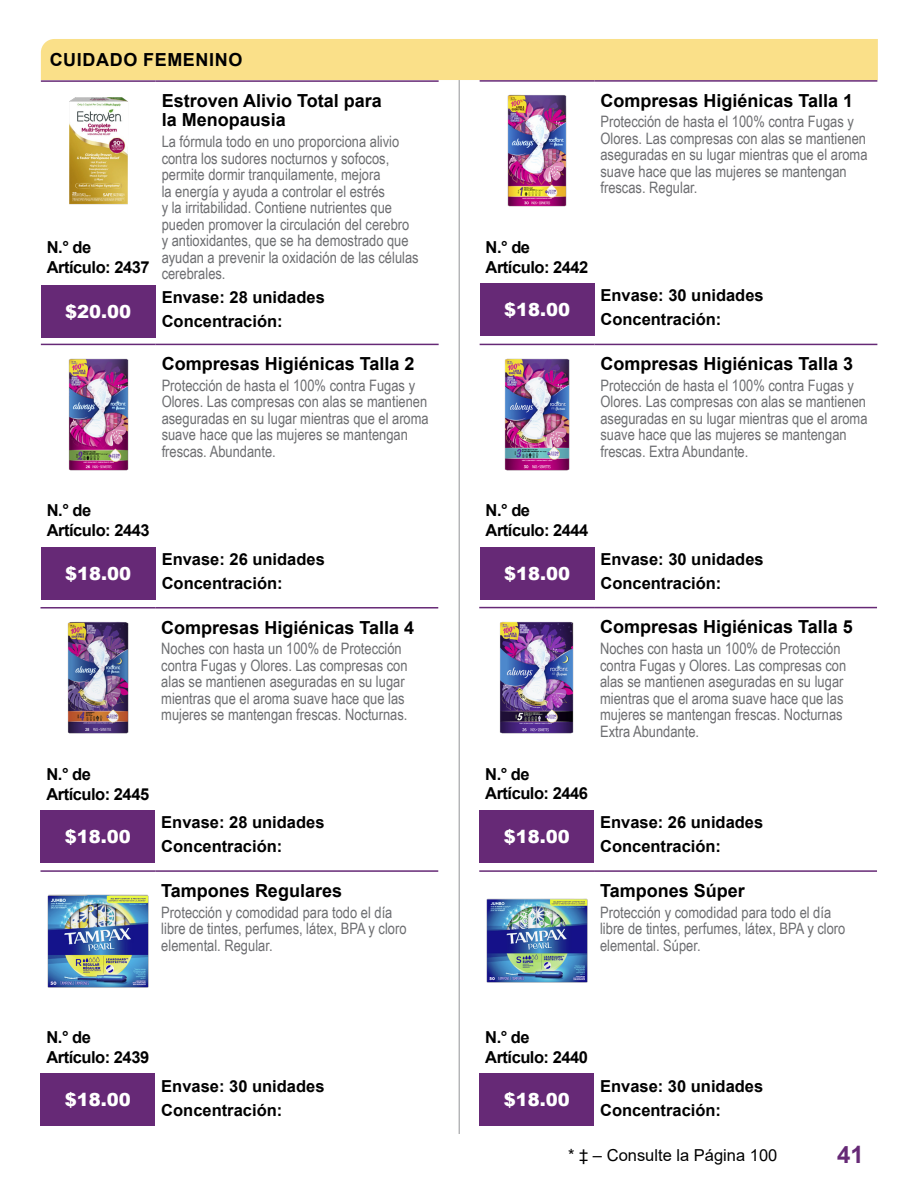
<style>
.page{position:relative;width:918px;height:1188px;background:#fff}
.page>*{position:absolute;margin:0;border:0;box-sizing:border-box;transform-origin:0 0}
.t1{font:700 24px "Arial";color:#662976}
.t2{font:700 18px/19.5px "Arial";color:#000}
.t3{font:900 18px "Arial";color:#fff}
.t4{font:700 18px "Arial";letter-spacing:.035em;color:#000}
.t5{font:700 16.5px "Arial";color:#000}
.t6{font:700 16.5px/19.8px "Arial";letter-spacing:-.03em;color:#000}
.t7{font:16.5px "Arial";color:#000}
.t8{font:15.75px/16.5px "Arial Narrow";color:#6d6e71}
</style>
<div class="page">
<hr style="left:459px;top:80px;width:1px;height:1054px;background:#939598">
<hr style="left:41px;top:80px;width:115px;height:2px;background:#662976">
<hr style="left:156px;top:80px;width:283px;height:2px;background:#662976">
<hr style="left:480px;top:80px;width:114px;height:2px;background:#662976">
<hr style="left:594px;top:80px;width:283px;height:2px;background:#662976">
<hr style="left:41px;top:344px;width:115px;height:1px;background:#662976">
<hr style="left:156px;top:344px;width:283px;height:1px;background:#662976">
<hr style="left:480px;top:344px;width:114px;height:1px;background:#662976">
<hr style="left:594px;top:344px;width:283px;height:1px;background:#662976">
<hr style="left:40px;top:607px;width:115px;height:2px;background:#662976">
<hr style="left:155px;top:607px;width:283px;height:2px;background:#662976">
<hr style="left:479px;top:607px;width:115px;height:1px;background:#662976">
<hr style="left:594px;top:607px;width:283px;height:1px;background:#662976">
<div style="left:40px;top:1074px;width:115px;height:52px;background:#662976"></div>
<hr style="left:40px;top:870px;width:115px;height:2px;background:#662976">
<hr style="left:155px;top:870px;width:283px;height:2px;background:#662976">
<div style="left:479px;top:1074px;width:115px;height:52px;background:#662976"></div>
<hr style="left:479px;top:870px;width:115px;height:2px;background:#662976">
<hr style="left:594px;top:870px;width:283px;height:2px;background:#662976">
<div style="left:41px;top:39px;width:837px;height:41px;background:#fae089"></div>
<img style="left:69px;top:97px;width:59px;height:108px">
<div style="left:41px;top:285px;width:115px;height:53px;background:#662976"></div>
<img style="left:68px;top:358px;width:61px;height:113px">
<div style="left:41px;top:547px;width:115px;height:53px;background:#662976"></div>
<img style="left:507px;top:94px;width:60px;height:113px">
<div style="left:480px;top:283px;width:114px;height:53px;background:#662976"></div>
<img style="left:504px;top:358px;width:66px;height:113px">
<div style="left:480px;top:547px;width:114px;height:53px;background:#662976"></div>
<img style="left:499px;top:622px;width:75px;height:112px">
<div style="left:479px;top:810px;width:115px;height:53px;background:#662976"></div>
<img style="left:486px;top:898px;width:102px;height:85px">
<img style="left:67px;top:621px;width:62px;height:113px">
<div style="left:40px;top:810px;width:115px;height:53px;background:#662976"></div>
<img style="left:47px;top:894px;width:102px;height:94px">
<h3 class="t4" style="left:50px;top:47px;width:194px">CUIDADO FEMENINO</h3>
<p class="t6" style="left:47px;top:238px;width:104px">N.° de<br>Artículo: 2437</p>
<p class="t3" style="left:65px;top:298px;width:68px">$20.00</p>
<p class="t2" style="left:162px;top:91px;width:222px">Estroven Alivio Total para la Menopausia</p>
<p class="t8" style="left:162px;top:133px;width:259px">La fórmula todo en uno proporciona alivio contra los sudores nocturnos y sofocos, permite dormir tranquilamente, mejora<br>la energía y ayuda a controlar el estrés<br>y la irritabilidad. Contiene nutrientes que pueden promover la circulación del cerebro y antioxidantes, que se ha demostrado que ayudan a prevenir la oxidación de las células cerebrales.</p>
<p class="t5" style="left:162px;top:286px;width:165px">Envase: 28 unidades</p>
<p class="t5" style="left:162px;top:310px;width:123px">Concentración:</p>
<p class="t2" style="left:162px;top:354px;width:254px">Compresas Higiénicas Talla 2</p>
<p class="t8" style="left:162px;top:377px;width:269px">Protección de hasta el 100% contra Fugas y Olores. Las compresas con alas se mantienen aseguradas en su lugar mientras que el aroma suave hace que las mujeres se mantengan frescas. Abundante.</p>
<p class="t6" style="left:47px;top:501px;width:104px">N.° de<br>Artículo: 2443</p>
<p class="t3" style="left:65px;top:560px;width:68px">$18.00</p>
<p class="t5" style="left:162px;top:547px;width:165px">Envase: 26 unidades</p>
<p class="t5" style="left:162px;top:571px;width:123px">Concentración:</p>
<p class="t2" style="left:161px;top:618px;width:254px">Compresas Higiénicas Talla 4</p>
<p class="t8" style="left:161px;top:640px;width:248px">Noches con hasta un 100% de Protección contra Fugas y Olores. Las compresas con alas se mantienen aseguradas en su lugar mientras que el aroma suave hace que las mujeres se mantengan frescas. Nocturnas.</p>
<p class="t6" style="left:47px;top:764px;width:104px">N.° de<br>Artículo: 2445</p>
<p class="t3" style="left:65px;top:824px;width:68px">$18.00</p>
<p class="t5" style="left:161px;top:811px;width:165px">Envase: 28 unidades</p>
<p class="t5" style="left:161px;top:835px;width:123px">Concentración:</p>
<p class="t2" style="left:161px;top:881px;width:182px">Tampones Regulares</p>
<p class="t8" style="left:161px;top:903px;width:247px">Protección y comodidad para todo el día libre de tintes, perfumes, látex, BPA y cloro elemental. Regular.</p>
<p class="t6" style="left:47px;top:1028px;width:104px">N.° de<br>Artículo: 2439</p>
<p class="t3" style="left:65px;top:1087px;width:68px">$18.00</p>
<p class="t5" style="left:161px;top:1074px;width:165px">Envase: 30 unidades</p>
<p class="t5" style="left:161px;top:1098px;width:123px">Concentración:</p>
<p class="t2" style="left:600px;top:91px;width:254px">Compresas Higiénicas Talla 1</p>
<p class="t8" style="left:600px;top:113px;width:269px">Protección de hasta el 100% contra Fugas y Olores. Las compresas con alas se mantienen aseguradas en su lugar mientras que el aroma suave hace que las mujeres se mantengan frescas. Regular.</p>
<p class="t6" style="left:486px;top:237px;width:104px">N.° de<br>Artículo: 2442</p>
<p class="t3" style="left:504px;top:297px;width:68px">$18.00</p>
<p class="t5" style="left:600px;top:284px;width:165px">Envase: 30 unidades</p>
<p class="t5" style="left:600px;top:308px;width:123px">Concentración:</p>
<p class="t2" style="left:600px;top:354px;width:254px">Compresas Higiénicas Talla 3</p>
<p class="t8" style="left:600px;top:377px;width:269px">Protección de hasta el 100% contra Fugas y Olores. Las compresas con alas se mantienen aseguradas en su lugar mientras que el aroma suave hace que las mujeres se mantengan frescas. Extra Abundante.</p>
<p class="t6" style="left:486px;top:501px;width:104px">N.° de<br>Artículo: 2444</p>
<p class="t3" style="left:504px;top:560px;width:68px">$18.00</p>
<p class="t6" style="left:485px;top:764px;width:104px">N.° de<br>Artículo: 2446</p>
<p class="t3" style="left:504px;top:823px;width:68px">$18.00</p>
<p class="t5" style="left:600px;top:547px;width:165px">Envase: 30 unidades</p>
<p class="t5" style="left:600px;top:571px;width:123px">Concentración:</p>
<p class="t2" style="left:600px;top:617px;width:254px">Compresas Higiénicas Talla 5</p>
<p class="t8" style="left:600px;top:640px;width:248px">Noches con hasta un 100% de Protección contra Fugas y Olores. Las compresas con alas se mantienen aseguradas en su lugar mientras que el aroma suave hace que las mujeres se mantengan frescas. Nocturnas Extra Abundante.</p>
<p class="t5" style="left:600px;top:811px;width:165px">Envase: 26 unidades</p>
<p class="t5" style="left:600px;top:835px;width:123px">Concentración:</p>
<p class="t2" style="left:600px;top:881px;width:146px">Tampones Súper</p>
<p class="t8" style="left:600px;top:903px;width:247px">Protección y comodidad para todo el día libre de tintes, perfumes, látex, BPA y cloro elemental. Súper.</p>
<p class="t6" style="left:485px;top:1028px;width:104px">N.° de<br>Artículo: 2440</p>
<p class="t3" style="left:504px;top:1087px;width:68px">$18.00</p>
<p class="t5" style="left:600px;top:1074px;width:165px">Envase: 30 unidades</p>
<p class="t5" style="left:600px;top:1098px;width:123px">Concentración:</p>
<p class="t7" style="left:568px;top:1143px;width:211px">* ‡ – Consulte la Página 100</p>
<h1 class="t1" style="left:837px;top:1138px;width:28px">41</h1>
</div>
